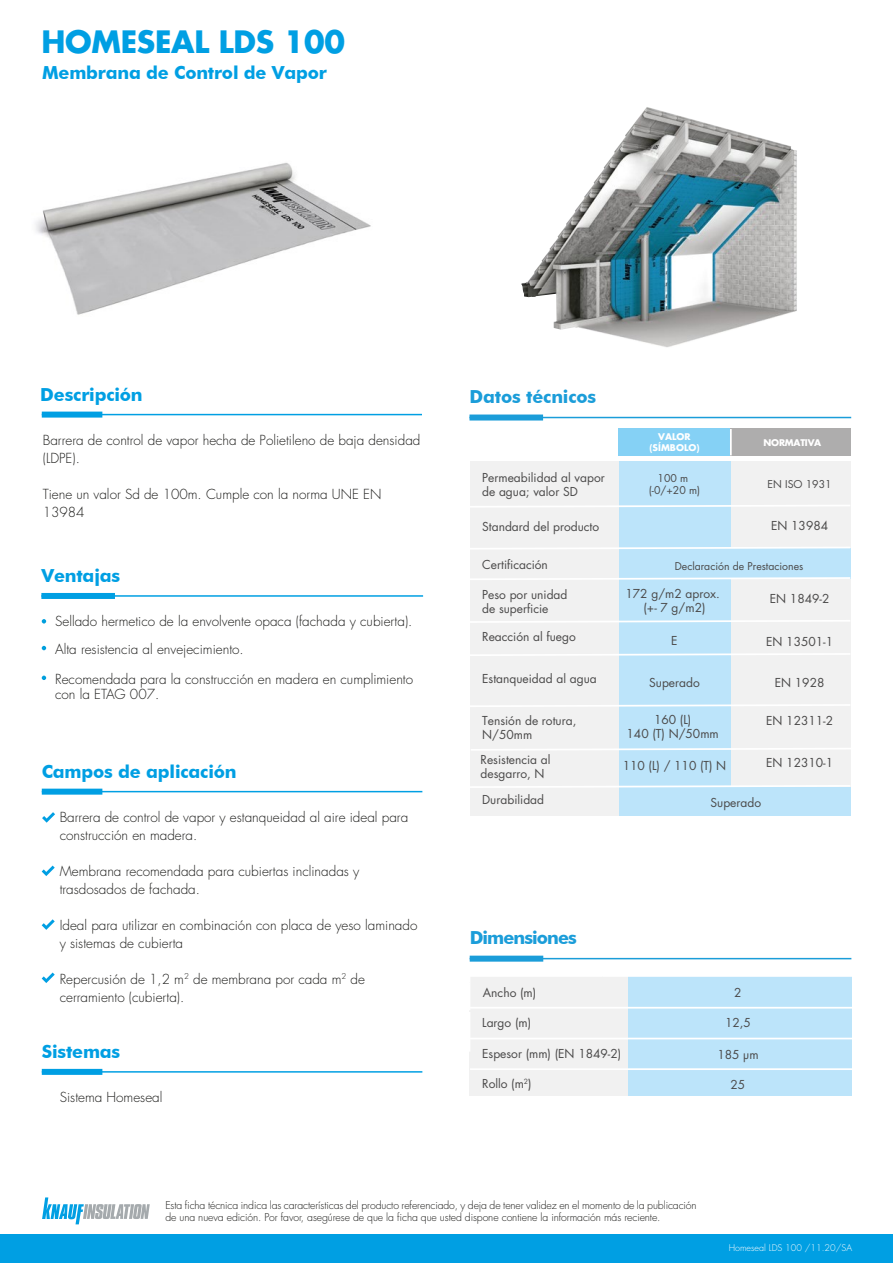
<style>
.page{position:relative;width:893px;height:1263px;background:#fff}
.page>*{position:absolute;margin:0;border:0;box-sizing:border-box;transform-origin:0 0}
.t1{font:700 30px "Futura Std";letter-spacing:-.01em;color:#009fe3}
.t2{font:700 18px "Futura BT";letter-spacing:-.01em;color:#009fe3}
.t3{font:700 18px "Futura BT";letter-spacing:-.01em;color:#1b9dd9}
.t4{font:700 18px "Futura BT";letter-spacing:-.05em;color:#1b9dd9}
.t5{font:300 13.5px/18px "Futura Std";color:#1d1d1b}
.t6{font:12px/14.4px "Futura Std";color:#4b4a4a}
.t7{font:300 10.5px/12px "Futura Std";letter-spacing:-.01em;color:#1d1d1b}
.t8{font:10.5px/12.6px "Futura Std";color:#4b4a4a;text-align:center}
.t9{font:300 9px "Futura Std";color:#fff}
.t10{font:700 9px/10.8px "Futura Std";color:#fff;text-align:center}
.t11{font:700 9px "Futura Std";letter-spacing:-.025em;color:#fff}
.t12{font:7.05px "Futura Std";color:#4b4a4a}
.s1{font-size:12px}
</style>
<div class="page">
<div style="left:0;top:1234px;width:893px;height:29px;background:#009fe3"></div>
<svg style="left:42px;top:1197px;width:108px;height:27px"></svg>
<hr style="left:42px;top:414px;width:380px;height:1px;background:#009fe3">
<div style="left:42px;top:412px;width:60px;height:6px;background:#009fe3"></div>
<hr style="left:42px;top:791px;width:380px;height:1px;background:#009fe3">
<div style="left:42px;top:789px;width:60px;height:6px;background:#009fe3"></div>
<hr style="left:42px;top:1071px;width:380px;height:1px;background:#009fe3">
<div style="left:42px;top:1069px;width:60px;height:6px;background:#009fe3"></div>
<svg style="left:42px;top:812px;width:13px;height:11px"></svg>
<svg style="left:42px;top:865px;width:13px;height:11px"></svg>
<svg style="left:42px;top:919px;width:13px;height:11px"></svg>
<svg style="left:42px;top:972px;width:13px;height:11px"></svg>
<hr style="left:41px;top:595px;width:382px;height:2px;background:#009fe3">
<div style="left:41px;top:593px;width:74px;height:6px;background:#009fe3"></div>
<svg style="left:42px;top:619px;width:4px;height:4px"></svg>
<svg style="left:42px;top:646px;width:4px;height:4px"></svg>
<svg style="left:42px;top:676px;width:4px;height:4px"></svg>
<div style="left:618px;top:461px;width:113px;height:340px;background:#bce4fa"></div>
<div style="left:731px;top:461px;width:119px;height:340px;background:#f1f1f1"></div>
<div style="left:618px;top:786px;width:232px;height:29px;background:#bce4fa"></div>
<div style="left:618px;top:548px;width:232px;height:30px;background:#bce4fa"></div>
<div style="left:470px;top:461px;width:148px;height:354px;background:#f1f1f1"></div>
<hr style="left:469px;top:417px;width:382px;height:1px;background:#1b9dd9">
<div style="left:469px;top:414px;width:74px;height:6px;background:#1b9dd9"></div>
<div style="left:469px;top:976px;width:159px;height:119px;background:#f1f1f1"></div>
<div style="left:628px;top:976px;width:224px;height:119px;background:#bce4fa"></div>
<hr style="left:469px;top:975px;width:134px;height:2px;background:#fff">
<hr style="left:469px;top:952px;width:1px;height:31px;background:#fff">
<hr style="left:603px;top:975px;width:249px;height:2px;background:#fff">
<hr style="left:470px;top:1007px;width:382px;height:1px;background:#fff">
<hr style="left:470px;top:1038px;width:382px;height:1px;background:#fff">
<svg style="left:469px;top:983px;width:1px;height:27px"></svg>
<hr style="left:469px;top:1012px;width:1px;height:40px;background:#fff">
<hr style="left:470px;top:958px;width:381px;height:1px;background:#1b9dd9">
<div style="left:470px;top:956px;width:73px;height:6px;background:#1b9dd9"></div>
<hr style="left:470px;top:1068px;width:382px;height:2px;background:#fff">
<div style="left:618px;top:428px;width:113px;height:28px;background:#85d1f5"></div>
<div style="left:731px;top:428px;width:120px;height:28px;background:#aeadad"></div>
<hr style="left:730px;top:429px;width:2px;height:26px;background:#fff">
<svg style="left:470px;top:504px;width:381px;height:4px"></svg>
<svg style="left:470px;top:546px;width:381px;height:4px"></svg>
<svg style="left:470px;top:576px;width:381px;height:5px"></svg>
<svg style="left:470px;top:619px;width:381px;height:5px"></svg>
<svg style="left:470px;top:652px;width:381px;height:5px"></svg>
<svg style="left:470px;top:703px;width:381px;height:5px"></svg>
<svg style="left:471px;top:747px;width:380px;height:4px"></svg>
<svg style="left:470px;top:784px;width:381px;height:5px"></svg>
<img style="left:35px;top:163px;width:336px;height:152px">
<img style="left:521px;top:107px;width:276px;height:240px">
<h1 class="t1" style="left:41px;top:22px;width:305px">HOMESEAL LDS 100</h1>
<h2 class="t2" style="left:42px;top:61px;width:286px">Membrana de Control de Vapor</h2>
<h2 class="t2" style="left:40px;top:384px;width:104px">Descripción</h2>
<p class="t5" style="left:43px;top:431px;width:379px">Barrera de control de vapor hecha de Polietileno de baja densidad (LDPE).</p>
<p class="t5" style="left:43px;top:485px;width:340px">Tiene un valor Sd de 100m. Cumple con la norma UNE EN<br>13984</p>
<h2 class="t2" style="left:41px;top:564px;width:80px">Ventajas</h2>
<p class="t5" style="left:55px;top:607px;width:359px;line-height:28.5px">Sellado hermetico de la envolvente opaca (fachada y cubierta).<br>Alta resistencia al envejecimiento.</p>
<p class="t5" style="left:55px;top:672px;width:360px;line-height:15px">Recomendada para la construcción en madera en cumplimiento con la ETAG 007.</p>
<h2 class="t2" style="left:42px;top:761px;width:196px">Campos de aplicación</h2>
<p class="t5" style="left:60px;top:808px;width:350px">Barrera de control de vapor y estanqueidad al aire ideal para construcción en madera.</p>
<p class="t5" style="left:60px;top:862px;width:301px">Membrana recomendada para cubiertas inclinadas y trasdosados de fachada.</p>
<p class="t5" style="left:60px;top:916px;width:359px">Ideal para utilizar en combinación con placa de yeso laminado y sistemas de cubierta</p>
<p class="t5" style="left:60px;top:970px;width:307px">Repercusión de 1,2 m<sup>2</sup> de membrana por cada m<sup>2</sup> de cerramiento (cubierta).</p>
<h2 class="t2" style="left:42px;top:1041px;width:80px">Sistemas</h2>
<p class="t5" style="left:60px;top:1089px;width:104px">Sistema Homeseal</p>
<h2 class="t3" style="left:469px;top:386px;width:128px">Datos técnicos</h2>
<p class="t6" style="left:482px;top:470px;width:124px">Permeabilidad al vapor de agua; valor SD</p>
<p class="t6" style="left:482px;top:519px;width:118px">Standard del producto</p>
<p class="t6" style="left:482px;top:557px;width:67px">Certificación</p>
<p class="t6" style="left:482px;top:587px;width:87px">Peso por unidad de superficie</p>
<p class="t6" style="left:482px;top:629px;width:95px">Reacción al fuego</p>
<p class="t6" style="left:482px;top:672px;width:116px">Estanqueidad al agua</p>
<p class="t6" style="left:482px;top:713px;width:96px">Tensión de rotura,<br>N/50mm</p>
<p class="t6" style="left:481px;top:752px;width:72px">Resistencia al desgarro, N</p>
<p class="t10" style="left:649px;top:431px;width:52px">VALOR (SÍMBOLO)</p>
<p class="t11" style="left:764px;top:437px;width:59px">NORMATIVA</p>
<p class="t8" style="left:649px;top:472px;width:53px">100 m (-0/+20 m)</p>
<p class="t8" style="left:768px;top:478px;width:66px">EN ISO 1931</p>
<p class="t6" style="left:771px;top:518px;width:59px">EN 13984</p>
<p class="t8" style="left:675px;top:560px;width:130px">Declaración de Prestaciones</p>
<p class="t6" style="left:625px;top:586px;width:96px;text-align:center">172 g/m2 aprox. (+- 7 g/m2)</p>
<p class="t6" style="left:671px;top:634px;width:8px">E</p>
<p class="t6" style="left:766px;top:635px;width:68px">EN 13501-1</p>
<p class="t6" style="left:775px;top:675px;width:51px">EN 1928</p>
<p class="t6" style="left:766px;top:713px;width:68px">EN 12311-2</p>
<p class="t6" style="left:766px;top:756px;width:68px">EN 12310-1</p>
<p class="t6" style="left:770px;top:592px;width:61px">EN 1849-2</p>
<p class="t6" style="left:649px;top:675px;width:52px">Superado</p>
<p class="t6" style="left:627px;top:712px;width:94px;text-align:center">160 (L)<br>140 (T) N/50mm</p>
<p class="t6" style="left:623px;top:759px;width:105px">110 (L) / 110 (T) N</p>
<p class="t6" style="left:482px;top:793px;width:63px">Durabilidad</p>
<p class="t6" style="left:710px;top:795px;width:52px">Superado</p>
<h2 class="t4" style="left:470px;top:927px;width:109px">Dimensiones</h2>
<p class="t6" style="left:483px;top:985px;width:55px">Ancho (m)</p>
<p class="t6" style="left:734px;top:985px;width:9px">2</p>
<p class="t6" style="left:482px;top:1016px;width:50px">Largo (m)</p>
<p class="t6" style="left:725px;top:1015px;width:27px">12,5</p>
<p class="t6" style="left:717px;top:1047px;width:43px">185 μm</p>
<p class="t6" style="left:482px;top:1046px;width:141px">Espesor (mm) (EN 1849-2)</p>
<p class="t6" style="left:482px;top:1077px;width:43px">Rollo (m</p>
<p class="t6" style="left:731px;top:1078px;width:16px">25</p>
<p class="t12" style="left:524px;top:1077px;width:9px">2<span class="s1">)</span></p>
<p class="t7" style="left:165px;top:1200px;width:533px">Esta ficha técnica indica las características del producto referenciado, y deja de tener validez en el momento de la publicación de una nueva edición. Por favor, asegúrese de que la ficha que usted dispone contiene la información más reciente.</p>
<p class="t9" style="left:729px;top:1242px;width:125px">Homeseal LDS 100 /11.20/SA</p>
</div>
